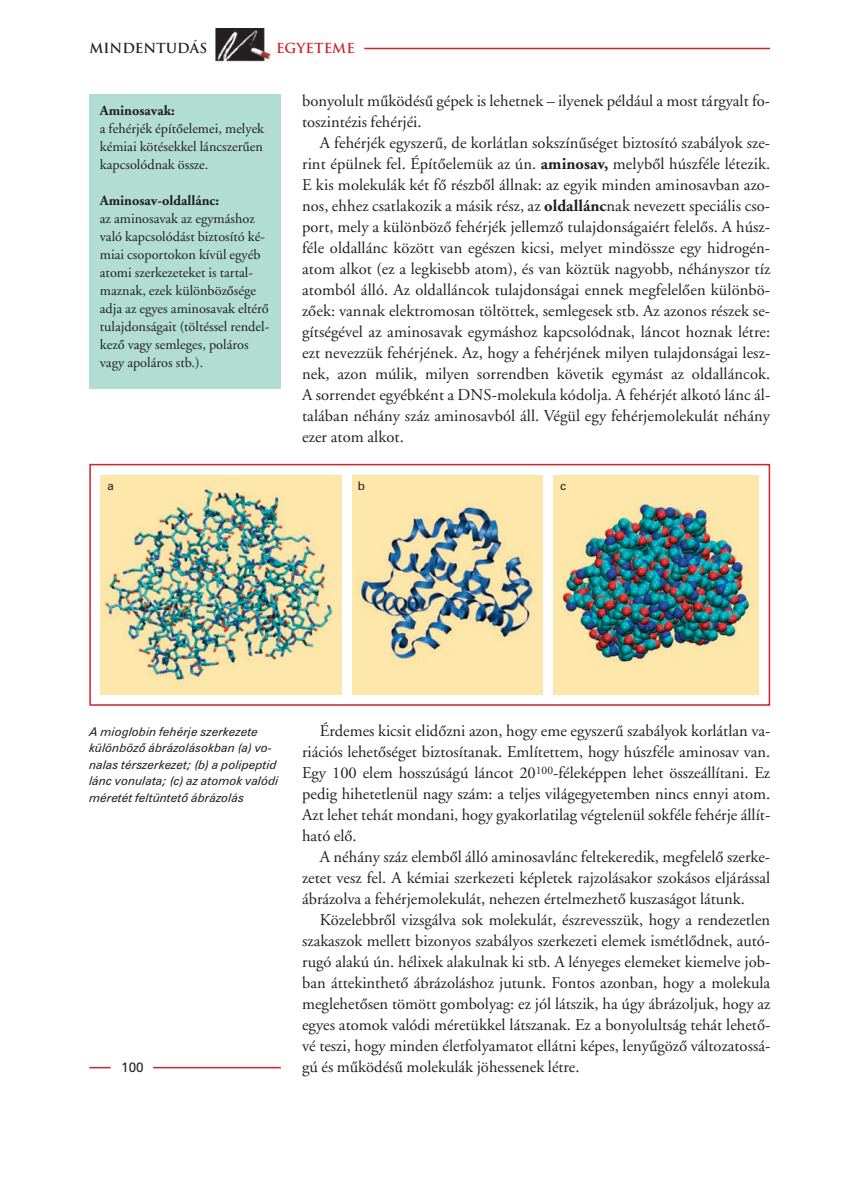
<style>
.page{position:relative;width:851px;height:1191px;background:#fff}
.page>*{position:absolute;margin:0;border:0;box-sizing:border-box;transform-origin:0 0}
.t1{font:16.5px/21px "Adobe Garamond HU Regular";color:#231f20;text-align:justify}
.t2{font:14.25px/18px "Adobe Garamond HU Regular";color:#231f20;text-align:justify}
.t3{font:14.25px "Adobe Garamond HU Bold";color:#231f20}
.t4{font:13.5px "Trajan H Bold";color:#231f20}
.t5{font:13.5px "Trajan H Bold";color:#d1232a}
.t6{font:13.5px "Pfl Zurch";color:#231f20}
.t7{font:italic 12px/16.5px "Pfl Zurch";color:#231f20}
.t8{font:12px "Pfl Zurch";color:#231f20}
.s1{font-family:"Adobe Garamond HU Bold"}
</style>
<div class="page">
<img style="left:216px;top:28px;width:54px;height:33px">
<hr style="left:364px;top:48px;width:406px;height:1px;background:#d1232a">
<hr style="left:89px;top:1066px;width:22px;height:2px;background:#d1232a">
<hr style="left:153px;top:1066px;width:128px;height:2px;background:#d1232a">
<div style="left:89px;top:464px;width:681px;height:241px;border:2px solid #d1232a"></div>
<div style="left:89px;top:94px;width:192px;height:295px;background:#b1ddd3"></div>
<img style="left:101px;top:475px;width:241px;height:219px">
<img style="left:352px;top:475px;width:190px;height:219px">
<img style="left:553px;top:475px;width:205px;height:219px">
<p class="t4" style="left:89px;top:41px;width:119px">MINDENTUDÁS</p>
<p class="t5" style="left:276px;top:41px;width:80px">EGYETEME</p>
<p class="t3" style="left:100px;top:105px;width:77px">Aminosavak:</p>
<p class="t2" style="left:100px;top:121px;width:166px">a fehérjék építôelemei, melyek kémiai kötésekkel láncszerûen kapcsolódnak össze.</p>
<p class="t3" style="left:100px;top:195px;width:121px">Aminosav-oldallánc:</p>
<p class="t2" style="left:100px;top:211px;width:171px;text-align:left">az aminosavak az egymáshoz való kapcsolódást biztosító ké&shy;miai csoportokon kívül egyéb atomi szerkezeteket is tartal&shy;maznak, ezek különbözôsége adja az egyes aminosavak eltérô tulajdonságait (töltéssel rendel&shy;kezô vagy semleges, poláros vagy apoláros stb.).</p>
<p class="t1" style="left:302px;top:91px;width:469px">bonyolult mûködésû gépek is lehetnek – ilyenek például a most tárgyalt fo&shy;toszintézis fehérjéi.</p>
<p class="t1" style="left:302px;top:133px;width:469px;text-indent:18px">A fehérjék egyszerû, de korlátlan sokszínûséget biztosító szabályok sze&shy;rint épülnek fel. Építôelemük az ún. <span class="s1">aminosav,</span> melybôl húszféle létezik.<br>E kis molekulák két fô részbôl állnak: az egyik minden aminosavban azo&shy;nos, ehhez csatlakozik a másik rész, az <span class="s1">oldallánc</span>nak nevezett speciális cso&shy;port, mely a különbözô fehérjék jellemzô tulajdonságaiért felelôs. A húsz&shy;féle oldallánc között van egészen kicsi, melyet mindössze egy hidrogén&shy;atom alkot (ez a legkisebb atom), és van köztük nagyobb, néhányszor tíz atomból álló. Az oldalláncok tulajdonságai ennek megfelelôen különbö&shy;zôek: vannak elektromosan töltöttek, semlegesek stb. Az azonos részek se&shy;gítségével az aminosavak egymáshoz kapcsolódnak, láncot hoznak létre: ezt nevezzük fehérjének. Az, hogy a fehérjének milyen tulajdonságai lesz&shy;nek, azon múlik, milyen sorrendben követik egymást az oldalláncok.<br>A sorrendet egyébként a DNS-molekula kódolja. A fehérjét alkotó lánc ál&shy;talában néhány száz aminosavból áll. Végül egy fehérjemolekulát néhány ezer atom alkot.</p>
<p class="t8" style="left:108px;top:478px;width:8px">a</p>
<p class="t8" style="left:358px;top:478px;width:9px">b</p>
<p class="t8" style="left:560px;top:478px;width:8px">c</p>
<p class="t7" style="left:89px;top:723px;width:191px">A mioglobin fehérje szerkezete különbözô ábrázolásokban (a) vo&shy;nalas térszerkezet; (b) a polipeptid lánc vonulata; (c) az atomok valódi méretét feltüntetô ábrázolás</p>
<p class="t1" style="left:302px;top:722px;width:469px;text-indent:18px">Érdemes kicsit elidôzni azon, hogy eme egyszerû szabályok korlátlan va&shy;riációs lehetôséget biztosítanak. Említettem, hogy húszféle aminosav van.<br>Egy 100 elem hosszúságú láncot 20<sup>100</sup>-féleképpen lehet összeállítani. Ez pedig hihetetlenül nagy szám: a teljes világegyetemben nincs ennyi atom.<br>Azt lehet tehát mondani, hogy gyakorlatilag végtelenül sokféle fehérje állít&shy;ható elô.</p>
<p class="t1" style="left:302px;top:848px;width:469px;text-indent:18px">A néhány száz elembôl álló aminosavlánc feltekeredik, megfelelô szerke&shy;zetet vesz fel. A kémiai szerkezeti képletek rajzolásakor szokásos eljárással ábrázolva a fehérjemolekulát, nehezen értelmezhetô kuszaságot látunk.</p>
<p class="t1" style="left:302px;top:911px;width:469px;text-indent:18px">Közelebbrôl vizsgálva sok molekulát, észrevesszük, hogy a rendezetlen szakaszok mellett bizonyos szabályos szerkezeti elemek ismétlôdnek, autó&shy;rugó alakú ún. hélixek alakulnak ki stb. A lényeges elemeket kiemelve job&shy;ban áttekinthetô ábrázoláshoz jutunk. Fontos azonban, hogy a molekula meglehetôsen tömött gombolyag: ez jól látszik, ha úgy ábrázoljuk, hogy az egyes atomok valódi méretükkel látszanak. Ez a bonyolultság tehát lehetô&shy;vé teszi, hogy minden életfolyamatot ellátni képes, lenyûgözô változatossá-</p>
<p class="t6" style="left:121px;top:1059px;width:24px">100</p>
<p class="t1" style="left:302px;top:1058px;width:279px">gú és mûködésû molekulák jöhessenek létre.</p>
</div>
